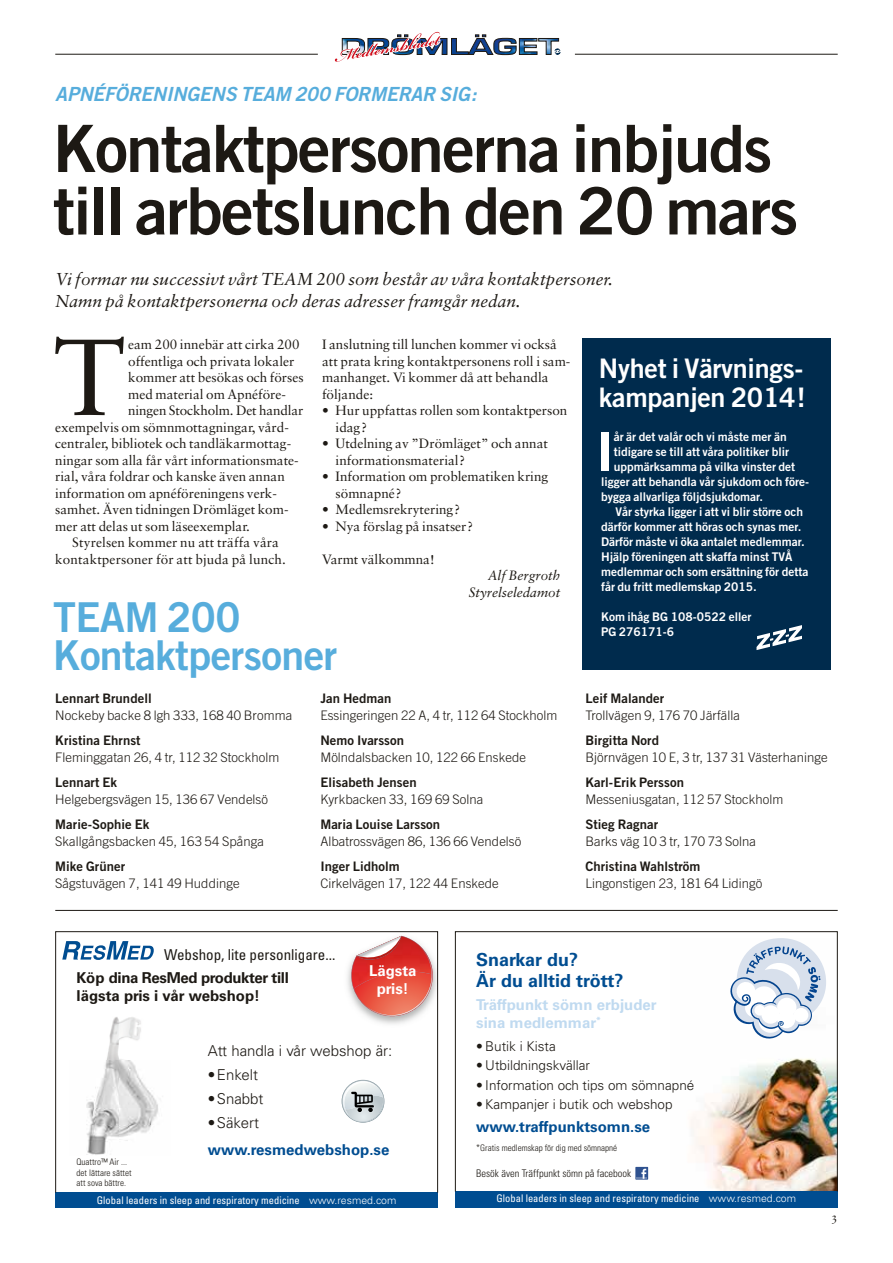
<style>
.page{position:relative;width:893px;height:1263px;background:#fff}
.page>*{position:absolute;margin:0;border:0;box-sizing:border-box;transform-origin:0 0}
.t1{font:108px "Sabon";color:#1d1914}
.t2{font:65.4px/62.4px "Trade Gothic Bold Two";letter-spacing:-.025em;color:#1d1914}
.t3{font:53.55px "Trade Gothic Bold Two";color:#fff}
.t4{font:41.25px/37.8px "Trade Gothic Bold Two";letter-spacing:-.015em;color:#57addc}
.t5{font:27px/28.7px "Trade Gothic Bold Two";letter-spacing:-.01em;color:#fff}
.t6{font:italic 19.5px "Trade Gothic Bold Two";letter-spacing:-.01em;color:#57addc}
.t7{font:700 18px/21.6px "Univers LT Std";color:#004d91}
.t8{font:italic 17.25px/21.8px "Sabon";color:#1d1914}
.t9{font:700 15px/18px "Univers LT Std";letter-spacing:-.025em;color:#1d1914}
.t10{font:300 15px "Univers LT Std";color:#1d1914}
.t11{font:700 15px "Univers LT Std";color:#004d91}
.t12{font:700 15px/18px "Univers LT Std";color:#c0daf0}
.t13{font:condensed 15px "Univers LT Std";color:#1d1914}
.t14{font:700 15px/18px "Univers LT Std";color:#fff;text-align:center}
.t15{font:13.5px/16.5px "Sabon";color:#1d1914}
.t16{font:300 13.5px "Univers LT Std";color:#1d1914}
.t17{font:italic 13.5px/16.5px "Sabon";color:#1d1914;text-align:right}
.t18{font:300 13.2px "Trade Gothic";letter-spacing:.005em;color:#1d1914}
.t19{font:13.2px "Trade Gothic Bold Two";letter-spacing:.005em;color:#1d1914}
.t20{font:12px/15px "Trade Gothic Bold Two";color:#fff}
.t21{font:12px "Sabon Roman SC";color:#1d1914}
.t22{font:condensed 10.5px "Univers LT Std";color:#fff}
.t23{font:300 condensed 10.5px "Univers LT Std";color:#1d1914}
.t24{font:300 condensed 9px/10.8px "Univers LT Std";color:#1d1914}
.s1{font-weight:300;font-stretch:normal}
</style>
<div class="page">
<hr style="left:55px;top:54px;width:263px;height:1px;background:#1d1914">
<hr style="left:575px;top:54px;width:263px;height:1px;background:#1d1914">
<img style="left:335px;top:31px;width:226px;height:31px">
<div style="left:55px;top:1192px;width:383px;height:16px;background:#004d91"></div>
<div style="left:455px;top:1191px;width:383px;height:17px;background:#004d91"></div>
<svg style="left:455px;top:931px;width:383px;height:261px"></svg>
<hr style="left:55px;top:910px;width:783px;height:1px;background:#1d1914">
<svg style="left:55px;top:931px;width:383px;height:262px"></svg>
<div style="left:582px;top:338px;width:249px;height:332px;background:#002b4d"></div>
<svg style="left:756px;top:625px;width:46px;height:25px"></svg>
<h3 class="t6" style="left:55px;top:82px;width:423px">APNÉFÖRENINGENS TEAM 200 FORMERAR SIG:</h3>
<h2 class="t2" style="left:53px;top:116px;width:747px">Kontaktpersonerna inbjuds till arbetslunch den 20 mars</h2>
<p class="t8" style="left:55px;top:269px;width:559px">Vi formar nu successivt vårt TEAM 200 som består av våra kontaktpersoner.<br>Namn på kontaktpersonerna och deras adresser framgår nedan.</p>
<h1 class="t1" style="left:54px;top:313px;width:73px">T</h1>
<p class="t15" style="left:128px;top:336px;width:173px">eam 200 innebär att cirka 200</p>
<p class="t15" style="left:128px;top:353px;width:168px">offentliga och privata lokaler</p>
<p class="t15" style="left:128px;top:369px;width:177px">kommer att besökas och förses</p>
<p class="t15" style="left:128px;top:385px;width:159px">med material om Apnéföre-</p>
<p class="t15" style="left:128px;top:402px;width:177px">ningen Stockholm. Det handlar</p>
<p class="t15" style="left:55px;top:418px;width:235px">exempelvis om sömnmottagningar, vård-</p>
<p class="t15" style="left:55px;top:435px;width:237px">centraler, bibliotek och tandläkarmottag-</p>
<p class="t15" style="left:55px;top:451px;width:245px">ningar som alla får vårt informationsmate-</p>
<p class="t15" style="left:55px;top:468px;width:231px">rial, våra foldrar och kanske även annan</p>
<p class="t15" style="left:55px;top:484px;width:223px">information om apnéföreningens verk-</p>
<p class="t15" style="left:55px;top:501px;width:235px">samhet. Även tidningen Drömläget kom-</p>
<p class="t15" style="left:55px;top:517px;width:196px">mer att delas ut som läseexemplar.</p>
<p class="t15" style="left:72px;top:534px;width:208px">Styrelsen kommer nu att träffa våra</p>
<p class="t15" style="left:55px;top:550px;width:232px">kontaktpersoner för att bjuda på lunch.</p>
<p class="t15" style="left:322px;top:336px;width:250px">I anslutning till lunchen kommer vi också att prata kring kontaktpersonens roll i sam&shy;manhanget. Vi kommer då att behandla följande:</p>
<p class="t15" style="left:336px;top:402px;width:233px;text-indent:-14px">• Hur uppfattas rollen som kontaktperson idag?</p>
<p class="t15" style="left:336px;top:435px;width:214px;text-indent:-14px">• Utdelning av ”Drömläget” och annat informationsmaterial?</p>
<p class="t15" style="left:336px;top:468px;width:214px;text-indent:-14px">• Information om problematiken kring sömnapné?</p>
<p class="t15" style="left:322px;top:501px;width:139px">• Medlemsrekrytering?</p>
<p class="t15" style="left:322px;top:517px;width:153px">• Nya förslag på insatser?</p>
<p class="t15" style="left:322px;top:550px;width:114px">Varmt välkommna!</p>
<p class="t17" style="left:469px;top:567px;width:93px">Alf Bergroth<br>Styrelseledamot</p>
<h3 class="t4" style="left:53px;top:598px;width:286px">TEAM 200<br>Kontaktpersoner</h3>
<p class="t19" style="left:55px;top:690px;width:98px">Lennart Brundell</p>
<p class="t18" style="left:55px;top:707px;width:238px">Nockeby backe 8 lgh 333, 168 40 Bromma</p>
<p class="t19" style="left:55px;top:732px;width:87px">Kristina Ehrnst</p>
<p class="t18" style="left:55px;top:749px;width:226px">Fleminggatan 26, 4 tr, 112 32 Stockholm</p>
<p class="t19" style="left:55px;top:774px;width:63px">Lennart Ek</p>
<p class="t18" style="left:55px;top:791px;width:214px">Helgebergsvägen 15, 136 67 Vendelsö</p>
<p class="t19" style="left:55px;top:816px;width:96px">Marie-Sophie Ek</p>
<p class="t18" style="left:55px;top:833px;width:210px">Skallgångsbacken 45, 163 54 Spånga</p>
<p class="t19" style="left:55px;top:858px;width:71px">Mike Grüner</p>
<p class="t18" style="left:55px;top:875px;width:186px">Sågstuvägen 7, 141 49 Huddinge</p>
<p class="t19" style="left:320px;top:690px;width:73px">Jan Hedman</p>
<p class="t18" style="left:320px;top:707px;width:238px">Essingeringen 22 A, 4 tr, 112 64 Stockholm</p>
<p class="t19" style="left:320px;top:732px;width:85px">Nemo Ivarsson</p>
<p class="t18" style="left:320px;top:749px;width:207px">Mölndalsbacken 10, 122 66 Enskede</p>
<p class="t19" style="left:320px;top:774px;width:98px">Elisabeth Jensen</p>
<p class="t18" style="left:320px;top:791px;width:164px">Kyrkbacken 33, 169 69 Solna</p>
<p class="t19" style="left:320px;top:816px;width:121px">Maria Louise Larsson</p>
<p class="t18" style="left:320px;top:833px;width:203px">Albatrossvägen 86, 136 66 Vendelsö</p>
<p class="t19" style="left:320px;top:858px;width:81px">Inger Lidholm</p>
<p class="t18" style="left:320px;top:875px;width:180px">Cirkelvägen 17, 122 44 Enskede</p>
<h3 class="t5" style="left:599px;top:354px;width:208px">Nyhet i Värvnings&shy;kampanjen 2014!</h3>
<h3 class="t3" style="left:596px;top:419px;width:19px">I</h3>
<p class="t20" style="left:614px;top:429px;width:175px">år är det valår och vi måste mer än</p>
<p class="t20" style="left:614px;top:444px;width:177px">tidigare se till att våra politiker blir</p>
<p class="t20" style="left:614px;top:459px;width:183px">uppmärksamma på vilka vinster det</p>
<p class="t20" style="left:601px;top:474px;width:210px">ligger att behandla vår sjukdom och före-</p>
<p class="t20" style="left:601px;top:489px;width:164px">bygga allvarliga följdsjukdomar.</p>
<p class="t20" style="left:615px;top:504px;width:189px">Vår styrka ligger i att vi blir större och</p>
<p class="t20" style="left:601px;top:519px;width:202px">därför kommer att höras och synas mer.</p>
<p class="t20" style="left:601px;top:534px;width:205px">Därför måste vi öka antalet medlemmar.</p>
<p class="t20" style="left:601px;top:549px;width:193px">Hjälp föreningen att skaffa minst TVÅ</p>
<p class="t20" style="left:601px;top:564px;width:209px">medlemmar och som ersättning för detta</p>
<p class="t20" style="left:601px;top:579px;width:157px">får du fritt medlemskap 2015.</p>
<p class="t20" style="left:601px;top:609px;width:152px">Kom ihåg BG 108-0522 eller<br>PG 276171-6</p>
<p class="t19" style="left:585px;top:690px;width:80px">Leif Malander</p>
<p class="t18" style="left:585px;top:707px;width:156px">Trollvägen 9, 176 70 Järfälla</p>
<p class="t19" style="left:585px;top:732px;width:75px">Birgitta Nord</p>
<p class="t18" style="left:585px;top:749px;width:244px">Björnvägen 10 E, 3 tr, 137 31 Västerhaninge</p>
<p class="t19" style="left:585px;top:774px;width:100px">Karl-Erik Persson</p>
<p class="t18" style="left:585px;top:791px;width:199px">Messeniusgatan, 112 57 Stockholm</p>
<p class="t19" style="left:585px;top:816px;width:74px">Stieg Ragnar</p>
<p class="t18" style="left:585px;top:833px;width:172px">Barks väg 10 3 tr, 170 73 Solna</p>
<p class="t19" style="left:585px;top:858px;width:117px">Christina Wahlström</p>
<p class="t18" style="left:585px;top:875px;width:179px">Lingonstigen 23, 181 64 Lidingö</p>
<p class="t13" style="left:164px;top:945px;width:173px">Webshop, lite personligare...</p>
<h3 class="t7" style="left:476px;top:948px;width:149px">Snarkar du?<br>Är du alltid trött?</h3>
<p class="t9" style="left:77px;top:969px;width:214px">Köp dina ResMed produkter till lägsta pris i vår webshop!</p>
<p class="t14" style="left:369px;top:961px;width:49px">Lägsta pris!</p>
<p class="t12" style="left:476px;top:996px;width:182px">Träffpunkt sömn erbjuder sina medlemmar<sup>*</sup></p>
<p class="t10" style="left:208px;top:1041px;width:186px">Att handla i vår webshop är:</p>
<p class="t10" style="left:208px;top:1065px;width:52px">• Enkelt</p>
<p class="t10" style="left:208px;top:1089px;width:57px">• Snabbt</p>
<p class="t10" style="left:208px;top:1113px;width:53px">• Säkert</p>
<p class="t16" style="left:476px;top:1038px;width:81px">• Butik i Kista</p>
<p class="t16" style="left:476px;top:1057px;width:115px">• Utbildningskvällar</p>
<p class="t16" style="left:476px;top:1077px;width:220px">• Information och tips om sömnapné</p>
<p class="t16" style="left:476px;top:1096px;width:198px">• Kampanjer i butik och webshop</p>
<p class="t11" style="left:476px;top:1118px;width:175px">www.traffpunktsomn.se</p>
<p class="t24" style="left:77px;top:1156px;width:56px">Quattro™ Air ... det lättare sättet att sova bättre.</p>
<p class="t11" style="left:208px;top:1140px;width:183px">www.resmedwebshop.se</p>
<p class="t24" style="left:476px;top:1142px;width:142px">*Gratis medlemskap för dig med sömnapné</p>
<p class="t23" style="left:476px;top:1167px;width:156px">Besök även Träffpunkt sömn på facebook</p>
<p class="t22" style="left:97px;top:1193px;width:301px">Global leaders in sleep and respiratory medicine <span class="s1">www.resmed.com</span></p>
<p class="t22" style="left:497px;top:1192px;width:301px">Global leaders in sleep and respiratory medicine <span class="s1">www.resmed.com</span></p>
<p class="t21" style="left:831px;top:1210px;width:8px">3</p>
</div>
